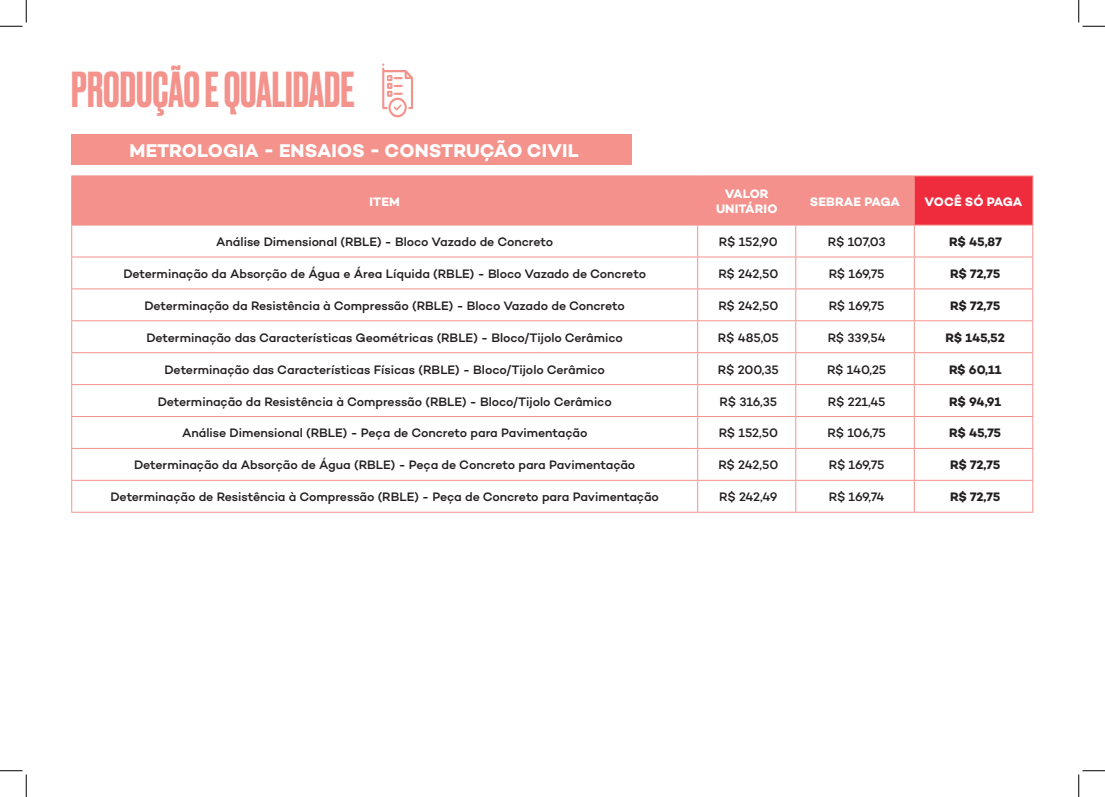
<style>
.page{position:relative;width:1105px;height:797px;background:#fff}
.page>*{position:absolute;margin:0;border:0;box-sizing:border-box;transform-origin:0 0}
.t1{font:500 47.5px "Druk";color:#f4928c}
.t2{font:700 18.75px "Campton";letter-spacing:.01em;color:#fff}
.t3{font:500 12.5px "Campton";letter-spacing:-.005em;color:#231f20}
.t4{font:700 12.5px "Campton";letter-spacing:-.015em;color:#231f20}
.t5{font:700 12.5px/15px "Campton";letter-spacing:.005em;color:#fff;text-align:center}
</style>
<div class="page">
<svg style="left:382px;top:63px;width:31px;height:54px"></svg>
<div style="left:71px;top:134px;width:561px;height:30px;background:#f4928c"></div>
<div style="left:72px;top:176px;width:842px;height:49px;background:#f4918c"></div>
<div style="left:914px;top:176px;width:119px;height:49px;background:#ee2c3d"></div>
<svg style="left:72px;top:226px;width:960px;height:286px"></svg>
<hr style="left:71px;top:175px;width:627px;height:1px;background:#f4928c">
<hr style="left:71px;top:176px;width:1px;height:49px;background:#f4928c">
<hr style="left:698px;top:175px;width:98px;height:1px;background:#f4928c">
<hr style="left:796px;top:175px;width:118px;height:1px;background:#f4928c">
<hr style="left:795px;top:176px;width:1px;height:49px;background:#f4928c">
<hr style="left:914px;top:175px;width:119px;height:1px;background:#f4928c">
<hr style="left:914px;top:176px;width:1px;height:49px;background:#f4928c">
<hr style="left:1032px;top:176px;width:1px;height:49px;background:#f4928c">
<hr style="left:71px;top:225px;width:627px;height:1px;background:#f4928c">
<hr style="left:71px;top:225px;width:1px;height:31px;background:#f4928c">
<hr style="left:698px;top:225px;width:98px;height:1px;background:#f4928c">
<hr style="left:697px;top:225px;width:1px;height:31px;background:#f4928c">
<hr style="left:796px;top:225px;width:118px;height:1px;background:#f4928c">
<hr style="left:795px;top:225px;width:1px;height:31px;background:#f4928c">
<hr style="left:914px;top:225px;width:119px;height:1px;background:#f4928c">
<hr style="left:914px;top:225px;width:1px;height:31px;background:#f4928c">
<hr style="left:1032px;top:225px;width:1px;height:31px;background:#f4928c">
<hr style="left:71px;top:256px;width:627px;height:1px;background:#f4928c">
<hr style="left:71px;top:257px;width:1px;height:31px;background:#f4928c">
<hr style="left:698px;top:256px;width:98px;height:1px;background:#f4928c">
<hr style="left:697px;top:257px;width:1px;height:31px;background:#f4928c">
<hr style="left:796px;top:256px;width:118px;height:1px;background:#f4928c">
<hr style="left:795px;top:257px;width:1px;height:31px;background:#f4928c">
<hr style="left:914px;top:256px;width:119px;height:1px;background:#f4928c">
<hr style="left:914px;top:257px;width:1px;height:31px;background:#f4928c">
<hr style="left:1032px;top:257px;width:1px;height:31px;background:#f4928c">
<hr style="left:71px;top:288px;width:627px;height:1px;background:#f4928c">
<hr style="left:71px;top:289px;width:1px;height:31px;background:#f4928c">
<hr style="left:698px;top:288px;width:98px;height:1px;background:#f4928c">
<hr style="left:697px;top:289px;width:1px;height:31px;background:#f4928c">
<hr style="left:796px;top:288px;width:118px;height:1px;background:#f4928c">
<hr style="left:795px;top:289px;width:1px;height:31px;background:#f4928c">
<hr style="left:914px;top:288px;width:119px;height:1px;background:#f4928c">
<hr style="left:914px;top:289px;width:1px;height:31px;background:#f4928c">
<hr style="left:1032px;top:289px;width:1px;height:31px;background:#f4928c">
<hr style="left:71px;top:320px;width:627px;height:1px;background:#f4928c">
<hr style="left:71px;top:321px;width:1px;height:31px;background:#f4928c">
<hr style="left:698px;top:320px;width:98px;height:1px;background:#f4928c">
<hr style="left:697px;top:321px;width:1px;height:31px;background:#f4928c">
<hr style="left:796px;top:320px;width:118px;height:1px;background:#f4928c">
<hr style="left:795px;top:321px;width:1px;height:31px;background:#f4928c">
<hr style="left:914px;top:320px;width:119px;height:1px;background:#f4928c">
<hr style="left:914px;top:321px;width:1px;height:31px;background:#f4928c">
<hr style="left:1032px;top:321px;width:1px;height:31px;background:#f4928c">
<hr style="left:71px;top:352px;width:627px;height:1px;background:#f4928c">
<hr style="left:71px;top:353px;width:1px;height:31px;background:#f4928c">
<hr style="left:698px;top:352px;width:98px;height:1px;background:#f4928c">
<hr style="left:697px;top:353px;width:1px;height:31px;background:#f4928c">
<hr style="left:796px;top:352px;width:118px;height:1px;background:#f4928c">
<hr style="left:795px;top:353px;width:1px;height:31px;background:#f4928c">
<hr style="left:914px;top:352px;width:119px;height:1px;background:#f4928c">
<hr style="left:914px;top:353px;width:1px;height:31px;background:#f4928c">
<hr style="left:1032px;top:353px;width:1px;height:31px;background:#f4928c">
<hr style="left:71px;top:384px;width:627px;height:1px;background:#f4928c">
<hr style="left:71px;top:385px;width:1px;height:31px;background:#f4928c">
<hr style="left:698px;top:384px;width:98px;height:1px;background:#f4928c">
<hr style="left:697px;top:385px;width:1px;height:31px;background:#f4928c">
<hr style="left:796px;top:384px;width:118px;height:1px;background:#f4928c">
<hr style="left:795px;top:385px;width:1px;height:31px;background:#f4928c">
<hr style="left:914px;top:384px;width:119px;height:1px;background:#f4928c">
<hr style="left:914px;top:385px;width:1px;height:31px;background:#f4928c">
<hr style="left:1032px;top:385px;width:1px;height:31px;background:#f4928c">
<hr style="left:71px;top:416px;width:627px;height:1px;background:#f4928c">
<hr style="left:71px;top:417px;width:1px;height:31px;background:#f4928c">
<hr style="left:698px;top:416px;width:98px;height:1px;background:#f4928c">
<hr style="left:697px;top:417px;width:1px;height:31px;background:#f4928c">
<hr style="left:796px;top:416px;width:118px;height:1px;background:#f4928c">
<hr style="left:795px;top:417px;width:1px;height:31px;background:#f4928c">
<hr style="left:914px;top:416px;width:119px;height:1px;background:#f4928c">
<hr style="left:914px;top:417px;width:1px;height:31px;background:#f4928c">
<hr style="left:1032px;top:417px;width:1px;height:31px;background:#f4928c">
<hr style="left:71px;top:448px;width:627px;height:1px;background:#f4928c">
<hr style="left:71px;top:449px;width:1px;height:31px;background:#f4928c">
<hr style="left:698px;top:448px;width:98px;height:1px;background:#f4928c">
<hr style="left:697px;top:449px;width:1px;height:31px;background:#f4928c">
<hr style="left:796px;top:448px;width:118px;height:1px;background:#f4928c">
<hr style="left:795px;top:449px;width:1px;height:31px;background:#f4928c">
<hr style="left:914px;top:448px;width:119px;height:1px;background:#f4928c">
<hr style="left:914px;top:449px;width:1px;height:31px;background:#f4928c">
<hr style="left:1032px;top:449px;width:1px;height:31px;background:#f4928c">
<hr style="left:71px;top:480px;width:627px;height:1px;background:#f4928c">
<hr style="left:71px;top:481px;width:1px;height:31px;background:#f4928c">
<hr style="left:698px;top:480px;width:98px;height:1px;background:#f4928c">
<hr style="left:697px;top:481px;width:1px;height:31px;background:#f4928c">
<hr style="left:796px;top:480px;width:118px;height:1px;background:#f4928c">
<hr style="left:795px;top:481px;width:1px;height:31px;background:#f4928c">
<hr style="left:914px;top:480px;width:119px;height:1px;background:#f4928c">
<hr style="left:914px;top:481px;width:1px;height:31px;background:#f4928c">
<hr style="left:1032px;top:481px;width:1px;height:31px;background:#f4928c">
<hr style="left:71px;top:512px;width:627px;height:1px;background:#f4928c">
<hr style="left:698px;top:512px;width:98px;height:1px;background:#f4928c">
<hr style="left:796px;top:512px;width:118px;height:1px;background:#f4928c">
<hr style="left:914px;top:512px;width:119px;height:1px;background:#f4928c">
<hr style="left:697px;top:176px;width:1px;height:49px;background:#f4928c">
<svg style="left:0;top:0;width:27px;height:27px"></svg>
<svg style="left:0;top:770px;width:27px;height:27px"></svg>
<svg style="left:1078px;top:0;width:27px;height:27px"></svg>
<svg style="left:1078px;top:770px;width:27px;height:27px"></svg>
<h1 class="t1" style="left:71px;top:57px;width:285px">PRODUÇÃO E QUALIDADE</h1>
<h2 class="t2" style="left:130px;top:139px;width:451px">METROLOGIA - ENSAIOS - CONSTRUÇÃO CIVIL</h2>
<p class="t5" style="left:370px;top:193px;width:32px">ITEM</p>
<p class="t5" style="left:716px;top:186px;width:63px">VALOR<br>UNITÁRIO</p>
<p class="t5" style="left:810px;top:193px;width:92px">SEBRAE PAGA</p>
<p class="t5" style="left:925px;top:193px;width:99px">VOCÊ SÓ PAGA</p>
<p class="t3" style="left:216px;top:234px;width:338px">Análise Dimensional (RBLE) - Bloco Vazado de Concreto</p>
<p class="t3" style="left:719px;top:234px;width:61px">R$ 152,90</p>
<p class="t3" style="left:828px;top:234px;width:59px">R$ 107,03</p>
<p class="t4" style="left:949px;top:234px;width:54px">R$ 45,87</p>
<p class="t3" style="left:123px;top:266px;width:524px">Determinação da Absorção de Água e Área Líquida (RBLE) - Bloco Vazado de Concreto</p>
<p class="t3" style="left:718px;top:266px;width:61px">R$ 242,50</p>
<p class="t3" style="left:829px;top:266px;width:57px">R$ 169,75</p>
<p class="t4" style="left:950px;top:266px;width:52px">R$ 72,75</p>
<p class="t3" style="left:144px;top:298px;width:482px">Determinação da Resistência à Compressão (RBLE) - Bloco Vazado de Concreto</p>
<p class="t3" style="left:718px;top:298px;width:61px">R$ 242,50</p>
<p class="t3" style="left:829px;top:298px;width:57px">R$ 169,75</p>
<p class="t4" style="left:950px;top:297px;width:52px">R$ 72,75</p>
<p class="t3" style="left:146px;top:329px;width:478px">Determinação das Características Geométricas (RBLE) - Bloco/Tijolo Cerâmico</p>
<p class="t3" style="left:718px;top:329px;width:62px">R$ 485,05</p>
<p class="t3" style="left:828px;top:329px;width:60px">R$ 339,54</p>
<p class="t4" style="left:945px;top:329px;width:61px">R$ 145,52</p>
<p class="t3" style="left:165px;top:361px;width:442px">Determinação das Características Físicas (RBLE) - Bloco/Tijolo Cerâmico</p>
<p class="t3" style="left:718px;top:361px;width:63px">R$ 200,35</p>
<p class="t3" style="left:827px;top:361px;width:61px">R$ 140,25</p>
<p class="t4" style="left:949px;top:361px;width:54px">R$ 60,11</p>
<p class="t3" style="left:158px;top:393px;width:456px">Determinação da Resistência à Compressão (RBLE) - Bloco/Tijolo Cerâmico</p>
<p class="t3" style="left:720px;top:393px;width:59px">R$ 316,35</p>
<p class="t3" style="left:828px;top:393px;width:59px">R$ 221,45</p>
<p class="t4" style="left:949px;top:393px;width:53px">R$ 94,91</p>
<p class="t3" style="left:182px;top:425px;width:407px">Análise Dimensional (RBLE) - Peça de Concreto para Pavimentação</p>
<p class="t3" style="left:719px;top:425px;width:61px">R$ 152,50</p>
<p class="t3" style="left:827px;top:425px;width:60px">R$ 106,75</p>
<p class="t4" style="left:949px;top:425px;width:54px">R$ 45,75</p>
<p class="t3" style="left:134px;top:457px;width:503px">Determinação da Absorção de Água (RBLE) - Peça de Concreto para Pavimentação</p>
<p class="t3" style="left:718px;top:457px;width:61px">R$ 242,50</p>
<p class="t3" style="left:829px;top:457px;width:57px">R$ 169,75</p>
<p class="t4" style="left:950px;top:457px;width:52px">R$ 72,75</p>
<p class="t3" style="left:110px;top:489px;width:550px">Determinação de Resistência à Compressão (RBLE) - Peça de Concreto para Pavimentação</p>
<p class="t3" style="left:719px;top:489px;width:60px">R$ 242,49</p>
<p class="t3" style="left:829px;top:489px;width:57px">R$ 169,74</p>
<p class="t4" style="left:950px;top:489px;width:52px">R$ 72,75</p>
</div>
